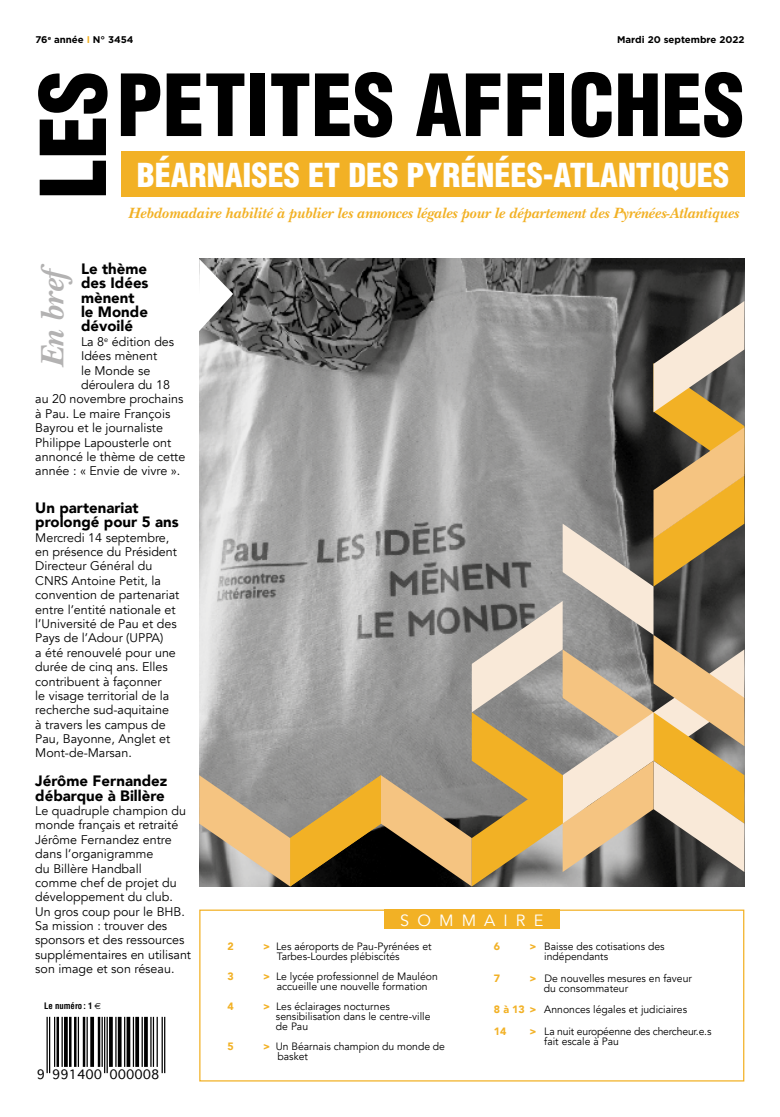
<style>
.page{position:relative;width:780px;height:1117px;background:#fff}
.page>*{position:absolute;margin:0;border:0;box-sizing:border-box;transform-origin:0 0}
.t1{font:900 condensed 88.38px "Helvetica";color:#000}
.t2{font:900 condensed 83.38px "Helvetica";color:#000}
.t3{font:italic 700 33.75px "New Baskerville";color:#b3b2b2}
.t4{font:900 condensed 32.25px "Helvetica";color:#fff}
.t5{font:16.25px "Avenir";letter-spacing:.5em;color:#fff}
.t6{font:italic 700 15.5px "New Baskerville";color:#f2b125}
.t7{font:900 15px/14.4px "Avenir";color:#000}
.t8{font:12.5px/14.4px "Avenir";color:#000}
.t9{font:12.5px "Geneva";color:#000}
.t10{font:10.62px/10px "Avenir";color:#000}
.t11{font:10.62px/10px "Avenir";letter-spacing:-.02em;color:#000}
.t12{font:900 10.62px "Avenir";color:#f2b125}
.t13{font:700 9.75px "Gotham";color:#000}
.t14{font:700 condensed 8.75px "Helvetica";color:#000}
.s1{color:#f2b125}
.s2{font-family:"Euro Sans";font-weight:400;font-stretch:normal}
.s3{font-weight:900;color:#f2b125}
</style>
<div class="page">
<div style="left:199px;top:909px;width:545px;height:172px;border:1px solid #f2b125"></div>
<div style="left:384px;top:909px;width:175px;height:19px;background:#f2b125"></div>
<div style="left:121px;top:151px;width:623px;height:46px;background:#f2b125"></div>
<hr style="left:164px;top:1016px;width:1px;height:56px;background:#000">
<hr style="left:161px;top:1016px;width:2px;height:56px;background:#000">
<hr style="left:156px;top:1016px;width:2px;height:50px;background:#000">
<hr style="left:153px;top:1016px;width:1px;height:50px;background:#000">
<hr style="left:150px;top:1016px;width:1px;height:50px;background:#000">
<hr style="left:146px;top:1016px;width:2px;height:50px;background:#000">
<hr style="left:145px;top:1016px;width:1px;height:50px;background:#000">
<hr style="left:144px;top:1016px;width:1px;height:50px;background:#000">
<hr style="left:141px;top:1016px;width:2px;height:50px;background:#000">
<hr style="left:138px;top:1016px;width:1px;height:50px;background:#000">
<hr style="left:136px;top:1016px;width:2px;height:50px;background:#000">
<hr style="left:135px;top:1016px;width:1px;height:50px;background:#000">
<hr style="left:133px;top:1016px;width:1px;height:50px;background:#000">
<hr style="left:129px;top:1016px;width:1px;height:50px;background:#000">
<hr style="left:128px;top:1016px;width:1px;height:50px;background:#000">
<hr style="left:126px;top:1016px;width:2px;height:50px;background:#000">
<hr style="left:124px;top:1016px;width:1px;height:50px;background:#000">
<hr style="left:120px;top:1016px;width:1px;height:50px;background:#000">
<hr style="left:119px;top:1016px;width:1px;height:50px;background:#000">
<hr style="left:118px;top:1016px;width:1px;height:50px;background:#000">
<hr style="left:115px;top:1016px;width:1px;height:50px;background:#000">
<hr style="left:111px;top:1016px;width:2px;height:50px;background:#000">
<hr style="left:110px;top:1016px;width:1px;height:50px;background:#000">
<hr style="left:109px;top:1016px;width:1px;height:50px;background:#000">
<hr style="left:106px;top:1016px;width:2px;height:56px;background:#000">
<hr style="left:104px;top:1016px;width:1px;height:56px;background:#000">
<hr style="left:101px;top:1016px;width:2px;height:50px;background:#000">
<hr style="left:99px;top:1016px;width:1px;height:50px;background:#000">
<hr style="left:98px;top:1016px;width:1px;height:50px;background:#000">
<hr style="left:93px;top:1016px;width:1px;height:50px;background:#000">
<hr style="left:91px;top:1016px;width:2px;height:50px;background:#000">
<hr style="left:90px;top:1016px;width:1px;height:50px;background:#000">
<hr style="left:86px;top:1016px;width:2px;height:50px;background:#000">
<hr style="left:84px;top:1016px;width:1px;height:50px;background:#000">
<hr style="left:83px;top:1016px;width:1px;height:50px;background:#000">
<hr style="left:78px;top:1016px;width:1px;height:50px;background:#000">
<hr style="left:75px;top:1016px;width:1px;height:50px;background:#000">
<hr style="left:74px;top:1016px;width:1px;height:50px;background:#000">
<hr style="left:70px;top:1016px;width:1px;height:50px;background:#000">
<hr style="left:69px;top:1016px;width:1px;height:50px;background:#000">
<hr style="left:66px;top:1016px;width:2px;height:50px;background:#000">
<hr style="left:65px;top:1016px;width:1px;height:50px;background:#000">
<hr style="left:64px;top:1016px;width:1px;height:50px;background:#000">
<hr style="left:61px;top:1016px;width:2px;height:50px;background:#000">
<hr style="left:58px;top:1016px;width:1px;height:50px;background:#000">
<hr style="left:56px;top:1016px;width:2px;height:50px;background:#000">
<hr style="left:54px;top:1016px;width:1px;height:50px;background:#000">
<hr style="left:49px;top:1016px;width:1px;height:56px;background:#000">
<hr style="left:46px;top:1016px;width:2px;height:56px;background:#000">
<svg style="left:199px;top:259px;width:545px;height:627px;background:#9e9584"></svg>
<p class="t13" style="left:35px;top:33px;width:100px">76<sup>e</sup> année <span class="s1">I</span> N° 3454</p>
<p class="t13" style="left:617px;top:33px;width:129px">Mardi 20 septembre 2022</p>
<h1 class="t1" style="left:18px;top:198px;width:129px;rotate:-90deg">LES</h1>
<h2 class="t2" style="left:116px;top:53px;width:629px">PETITES AFFICHES</h2>
<h3 class="t4" style="left:137px;top:155px;width:593px">BÉARNAISES ET DES PYRÉNÉES-ATLANTIQUES</h3>
<p class="t6" style="left:128px;top:204px;width:612px">Hebdomadaire habilité à publier les annonces légales pour le département des Pyrénées-Atlantiques</p>
<p class="t7" style="left:81px;top:261px;width:69px">Le thème des Idées mènent le Monde dévoilé</p>
<p class="t8" style="left:81px;top:334px;width:95px">La 8<sup>e</sup> édition des</p>
<p class="t8" style="left:81px;top:349px;width:78px">Idées mènent</p>
<p class="t8" style="left:81px;top:363px;width:71px">le Monde se</p>
<p class="t8" style="left:81px;top:377px;width:90px">déroulera du 18</p>
<p class="t8" style="left:35px;top:392px;width:149px">au 20 novembre prochains</p>
<p class="t8" style="left:35px;top:406px;width:136px">à Pau. Le maire François</p>
<p class="t8" style="left:35px;top:421px;width:129px">Bayrou et le journaliste</p>
<p class="t8" style="left:35px;top:435px;width:138px">Philippe Lapousterle ont</p>
<p class="t8" style="left:35px;top:449px;width:152px">annoncé le thème de cette</p>
<p class="t8" style="left:35px;top:464px;width:146px">année : « Envie de vivre ».</p>
<p class="t7" style="left:35px;top:500px;width:145px">Un partenariat prolongé pour 5 ans</p>
<p class="t8" style="left:35px;top:530px;width:145px">Mercredi 14 septembre, en présence du Président<br>Directeur Général du<br>CNRS Antoine Petit, la convention de partenariat entre l’entité nationale et l’Université de Pau et des<br>Pays de l’Adour (UPPA)<br>a été renouvelé pour une durée de cinq ans. Elles contribuent à façonner<br>le visage territorial de la recherche sud-aquitaine<br>à travers les campus de<br>Pau, Bayonne, Anglet et<br>Mont-de-Marsan.</p>
<p class="t7" style="left:35px;top:773px;width:133px">Jérôme Fernandez débarque à Billère</p>
<p class="t8" style="left:35px;top:803px;width:157px">Le quadruple champion du monde français et retraité<br>Jérôme Fernandez entre dans l’organigramme<br>du Billère Handball<br>comme chef de projet du développement du club.<br>Un gros coup pour le BHB.<br>Sa mission : trouver des sponsors et des ressources supplémentaires en utilisant son image et son réseau.</p>
<h3 class="t3" style="left:33px;top:368px;width:98px;rotate:-90deg">En bref</h3>
<p class="t14" style="left:44px;top:999px;width:58px">Le numéro : 1 <span class="s2">e</span></p>
<p class="t9" style="left:37px;top:1066px;width:124px">9 991400 000008</p>
<h3 class="t5" style="left:400px;top:910px;width:145px">SOMMAIRE</h3>
<p class="t12" style="left:227px;top:937px;width:8px">2</p>
<p class="t10" style="left:277px;top:941px;width:156px;text-indent:-14px"><span class="s3">&gt;</span> Les aéroports de Pau-Pyrénées et<br>Tarbes-Lourdes plébiscités</p>
<p class="t12" style="left:227px;top:967px;width:8px">3</p>
<p class="t10" style="left:263px;top:971px;width:176px;text-align:center"><span class="s3">&gt;</span> Le lycée professionnel de Mauléon accueille une nouvelle formation</p>
<p class="t12" style="left:227px;top:997px;width:8px">4</p>
<p class="t10" style="left:276px;top:1001px;width:156px;text-indent:-13px"><span class="s3">&gt;</span> Les éclairages nocturnes sensibilisation dans le centre-ville de Pau</p>
<p class="t12" style="left:227px;top:1037px;width:8px">5</p>
<p class="t10" style="left:277px;top:1041px;width:169px;text-indent:-14px"><span class="s3">&gt;</span> Un Béarnais champion du monde de basket</p>
<p class="t12" style="left:494px;top:937px;width:8px">6</p>
<p class="t10" style="left:544px;top:941px;width:122px;text-indent:-15px"><span class="s3">&gt;</span> Baisse des cotisations des indépendants</p>
<p class="t12" style="left:494px;top:968px;width:8px">7</p>
<p class="t10" style="left:544px;top:972px;width:149px;text-indent:-14px"><span class="s3">&gt;</span> De nouvelles mesures en faveur du consommateur</p>
<p class="t10" style="left:494px;top:998px;width:195px;line-height:21.9px"><span class="s3">8 à 13 &gt;</span> Annonces légales et judiciaires<br><span class="s3">14</span></p>
<p class="t11" style="left:544px;top:1026px;width:169px;text-indent:-15px"><span class="s3">&gt;</span> La nuit européenne des chercheur.e.s fait escale à Pau</p>
</div>
